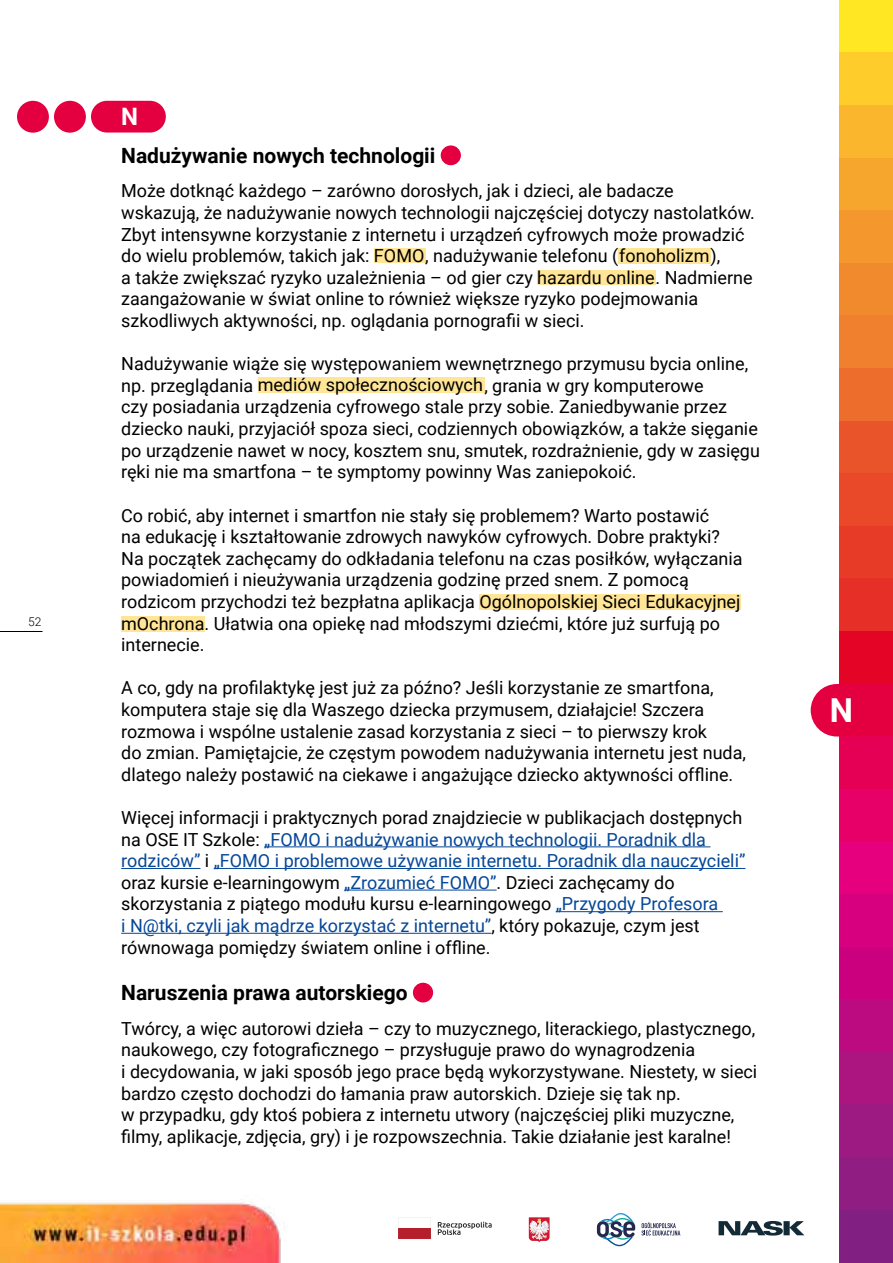
<style>
.page{position:relative;width:893px;height:1263px;background:#fff}
.page>*{position:absolute;margin:0;border:0;box-sizing:border-box;transform-origin:0 0}
.t1{font:700 33px "Roboto";color:#fff}
.t2{font:700 24px "Roboto";color:#fff}
.t3{font:700 21px "Roboto";color:#000}
.t4{font:18px/21.6px "Roboto";color:#000}
.t5{font:300 12px "Roboto";color:#000}
.s1{color:#054798}
</style>
<div class="page">
<img style="left:1px;top:1184px;width:839px;height:79px">
<svg style="left:719px;top:1221px;width:85px;height:14px"></svg>
<svg style="left:438px;top:1221px;width:54px;height:14px"></svg>
<svg style="left:398px;top:1217px;width:33px;height:22px"></svg>
<svg style="left:642px;top:1222px;width:38px;height:13px"></svg>
<svg style="left:597px;top:1213px;width:39px;height:33px"></svg>
<svg style="left:529px;top:1217px;width:21px;height:25px"></svg>
<div style="left:840px;top:1243px;width:53px;height:20px;background:#812082"></div>
<hr style="left:0;top:631px;width:43px;height:1px;background:#000">
<div style="left:91px;top:101px;width:75px;height:32px;background:#e40040;border-radius:16px"></div>
<div style="left:54px;top:101px;width:32px;height:32px;background:#e40040;border-radius:50%"></div>
<div style="left:17px;top:101px;width:32px;height:32px;background:#e40040;border-radius:50%"></div>
<div style="left:840px;top:0;width:53px;height:53px;background:#ffe723"></div>
<div style="left:840px;top:53px;width:53px;height:52px;background:#fecc2b"></div>
<div style="left:840px;top:105px;width:53px;height:53px;background:#fab62d"></div>
<div style="left:840px;top:158px;width:53px;height:52px;background:#f7a62d"></div>
<div style="left:840px;top:210px;width:53px;height:53px;background:#f4982d"></div>
<div style="left:840px;top:263px;width:53px;height:53px;background:#f1892d"></div>
<div style="left:840px;top:316px;width:53px;height:52px;background:#f0802d"></div>
<div style="left:840px;top:368px;width:53px;height:53px;background:#ed6e2c"></div>
<div style="left:840px;top:421px;width:53px;height:52px;background:#ea542a"></div>
<div style="left:840px;top:473px;width:53px;height:53px;background:#e94929"></div>
<div style="left:840px;top:526px;width:53px;height:53px;background:#e73b28"></div>
<div style="left:840px;top:579px;width:53px;height:52px;background:#e63027"></div>
<div style="left:840px;top:631px;width:53px;height:53px;background:#e40425"></div>
<div style="left:840px;top:684px;width:53px;height:52px;background:#e40040"></div>
<div style="left:840px;top:736px;width:53px;height:53px;background:#e50056"></div>
<div style="left:840px;top:789px;width:53px;height:53px;background:#e60068"></div>
<div style="left:840px;top:842px;width:53px;height:52px;background:#e6007d"></div>
<div style="left:840px;top:894px;width:53px;height:53px;background:#d7007e"></div>
<div style="left:840px;top:947px;width:53px;height:52px;background:#ca007f"></div>
<div style="left:840px;top:999px;width:53px;height:53px;background:#bc0a80"></div>
<div style="left:840px;top:1052px;width:53px;height:53px;background:#ac1480"></div>
<div style="left:840px;top:1105px;width:53px;height:52px;background:#9c1a81"></div>
<div style="left:840px;top:1157px;width:53px;height:53px;background:#901d81"></div>
<div style="left:840px;top:1210px;width:53px;height:52px;background:#812082"></div>
<hr style="left:264px;top:846px;width:446px;height:1px;background:#054798">
<hr style="left:121px;top:868px;width:79px;height:1px;background:#054798">
<hr style="left:214px;top:868px;width:531px;height:1px;background:#054798">
<hr style="left:344px;top:890px;width:153px;height:1px;background:#054798">
<hr style="left:556px;top:911px;width:167px;height:1px;background:#054798">
<hr style="left:121px;top:933px;width:370px;height:1px;background:#054798">
<div style="left:441px;top:145px;width:20px;height:20px;background:#e40040;border-radius:50%"></div>
<div style="left:374px;top:248px;width:51px;height:15px;background:#ffe596"></div>
<div style="left:618px;top:248px;width:93px;height:15px;background:#ffe596"></div>
<div style="left:537px;top:270px;width:118px;height:15px;background:#ffe596"></div>
<div style="left:258px;top:378px;width:226px;height:15px;background:#ffe596"></div>
<div style="left:479px;top:595px;width:262px;height:15px;background:#ffe596"></div>
<div style="left:121px;top:616px;width:84px;height:16px;background:#ffe596"></div>
<div style="left:413px;top:983px;width:20px;height:19px;background:#e40040;border-radius:50%"></div>
<div style="left:811px;top:684px;width:82px;height:52px;background:#e40040;border-radius:26px"></div>
<p class="t5" style="left:28px;top:614px;width:15px">52</p>
<h2 class="t2" style="left:121px;top:100px;width:18px">N</h2>
<p class="t3" style="left:121px;top:141px;width:316px">Nadużywanie nowych technologii</p>
<p class="t4" style="left:121px;top:180px;width:635px">Może dotknąć każdego – zarówno dorosłych, jak i dzieci, ale badacze wskazują, że nadużywanie nowych technologii najczęściej dotyczy nastolatków.<br>Zbyt intensywne korzystanie z internetu i urządzeń cyfrowych może prowadzić do wielu problemów, takich jak: FOMO, nadużywanie telefonu (fonoholizm),<br>a także zwiększać ryzyko uzależnienia – od gier czy hazardu online. Nadmierne zaangażowanie w świat online to również większe ryzyko podejmowania szkodliwych aktywności, np. oglądania pornografii w sieci.</p>
<p class="t4" style="left:121px;top:352px;width:640px">Nadużywanie wiąże się występowaniem wewnętrznego przymusu bycia online, np. przeglądania mediów społecznościowych, grania w gry komputerowe<br>czy posiadania urządzenia cyfrowego stale przy sobie. Zaniedbywanie przez dziecko nauki, przyjaciół spoza sieci, codziennych obowiązków, a także sięganie po urządzenie nawet w nocy, kosztem snu, smutek, rozdrażnienie, gdy w zasięgu ręki nie ma smartfona – te symptomy powinny Was zaniepokoić.</p>
<p class="t4" style="left:121px;top:504px;width:623px">Co robić, aby internet i smartfon nie stały się problemem? Warto postawić<br>na edukację i kształtowanie zdrowych nawyków cyfrowych. Dobre praktyki?<br>Na początek zachęcamy do odkładania telefonu na czas posiłków, wyłączania powiadomień i nieużywania urządzenia godzinę przed snem. Z pomocą rodzicom przychodzi też bezpłatna aplikacja Ogólnopolskiej Sieci Edukacyjnej mOchrona. Ułatwia ona opiekę nad młodszymi dziećmi, które już surfują po internecie.</p>
<p class="t4" style="left:121px;top:676px;width:626px">A co, gdy na profilaktykę jest już za późno? Jeśli korzystanie ze smartfona, komputera staje się dla Waszego dziecka przymusem, działajcie! Szczera rozmowa i wspólne ustalenie zasad korzystania z sieci – to pierwszy krok<br>do zmian. Pamiętajcie, że częstym powodem nadużywania internetu jest nuda, dlatego należy postawić na ciekawe i angażujące dziecko aktywności offline.</p>
<p class="t4" style="left:121px;top:806px;width:626px">Więcej informacji i praktycznych porad znajdziecie w publikacjach dostępnych na OSE IT Szkole: <span class="s1">„FOMO i nadużywanie nowych technologii. Poradnik dla rodziców”</span> i <span class="s1">„FOMO i problemowe używanie internetu. Poradnik dla nauczycieli” </span>oraz kursie e-learningowym <span class="s1">„Zrozumieć FOMO”</span>. Dzieci zachęcamy do skorzystania z piątego modułu kursu e-learningowego <span class="s1">„Przygody Profesora<br>i N@tki, czyli jak mądrze korzystać z internetu”</span>, który pokazuje, czym jest równowaga pomiędzy światem online i offline.</p>
<p class="t3" style="left:121px;top:978px;width:288px">Naruszenia prawa autorskiego</p>
<p class="t4" style="left:121px;top:1017px;width:638px">Twórcy, a więc autorowi dzieła – czy to muzycznego, literackiego, plastycznego, naukowego, czy fotograficznego – przysługuje prawo do wynagrodzenia<br>i decydowania, w jaki sposób jego prace będą wykorzystywane. Niestety, w sieci bardzo często dochodzi do łamania praw autorskich. Dzieje się tak np.<br>w przypadku, gdy ktoś pobiera z internetu utwory (najczęściej pliki muzyczne, filmy, aplikacje, zdjęcia, gry) i je rozpowszechnia. Takie działanie jest karalne!</p>
<h1 class="t1" style="left:830px;top:687px;width:25px">N</h1>
</div>
